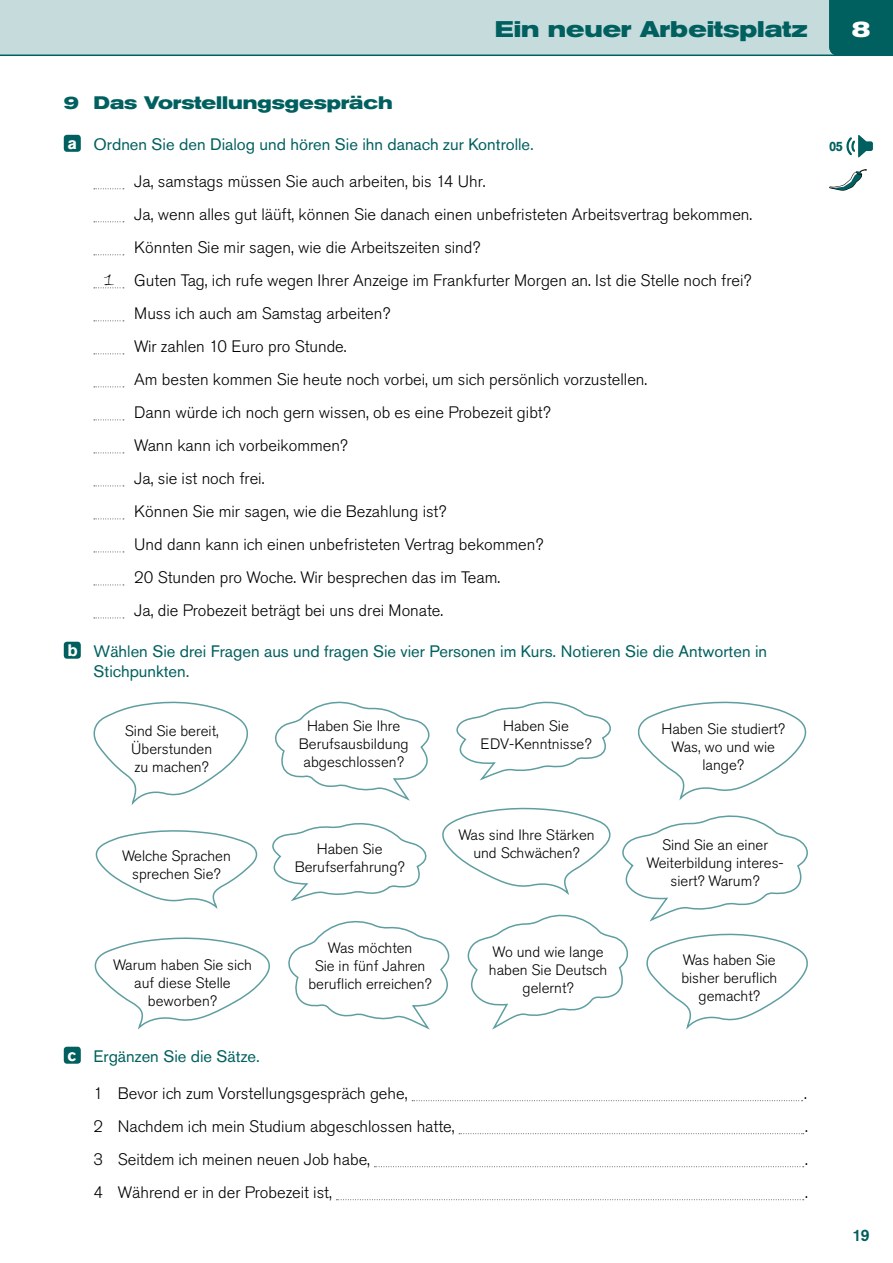
<style>
.page{position:relative;width:893px;height:1263px;background:#fff}
.page>*{position:absolute;margin:0;border:0;box-sizing:border-box;transform-origin:0 0}
.t1{font:700 expanded 22.5px "Akzidenz Grotesk Pro";color:#00605f}
.t2{font:700 expanded 22.5px "Akzidenz Grotesk Pro";color:#fff}
.t3{font:21.3px "Bradley Hand ITC";color:#000}
.t4{font:700 expanded 18px "Akzidenz Grotesk Pro";color:#00605f}
.t5{font:300 16.5px/33px "Akzidenz Grotesk Pro";color:#000}
.t6{font:16.5px/20.2px "Akzidenz Grotesk Pro";color:#00605f}
.t7{font:700 16.5px "Akzidenz Grotesk Pro";color:#fff}
.t8{font:500 16.5px "Akzidenz Grotesk Pro";color:#00605f}
.t9{font:300 15px/18px "Akzidenz Grotesk Pro";color:#000;text-align:center}
.t10{font:700 13.5px "Akzidenz Grotesk Pro";color:#00605f;scale:.95 1}
</style>
<div class="page">
<svg style="left:94px;top:188px;width:30px;height:1px"></svg>
<svg style="left:94px;top:221px;width:30px;height:1px"></svg>
<svg style="left:94px;top:254px;width:30px;height:1px"></svg>
<svg style="left:94px;top:287px;width:30px;height:1px"></svg>
<svg style="left:94px;top:320px;width:30px;height:1px"></svg>
<svg style="left:94px;top:353px;width:30px;height:1px"></svg>
<svg style="left:94px;top:386px;width:30px;height:1px"></svg>
<svg style="left:94px;top:419px;width:30px;height:1px"></svg>
<svg style="left:94px;top:452px;width:30px;height:1px"></svg>
<svg style="left:94px;top:485px;width:30px;height:1px"></svg>
<svg style="left:94px;top:518px;width:30px;height:1px"></svg>
<svg style="left:94px;top:551px;width:30px;height:1px"></svg>
<svg style="left:94px;top:584px;width:30px;height:1px"></svg>
<svg style="left:94px;top:618px;width:30px;height:1px"></svg>
<svg style="left:412px;top:1100px;width:391px;height:1px"></svg>
<svg style="left:459px;top:1133px;width:345px;height:1px"></svg>
<svg style="left:374px;top:1166px;width:430px;height:1px"></svg>
<svg style="left:336px;top:1199px;width:468px;height:1px"></svg>
<div style="left:64px;top:135px;width:17px;height:17px;background:#00605f;border-radius:3px"></div>
<div style="left:64px;top:642px;width:17px;height:17px;background:#00605f;border-radius:3px"></div>
<div style="left:64px;top:1047px;width:17px;height:17px;background:#00605f;border-radius:3px"></div>
<div style="left:0;top:0;width:893px;height:55px;background:#c6dbdb"></div>
<hr style="left:0;top:55px;width:893px;height:1px;background:#00605f">
<div style="left:829px;top:0;width:64px;height:55px;background:#00605f"></div>
<svg style="left:829px;top:169px;width:38px;height:22px"></svg>
<svg style="left:846px;top:135px;width:27px;height:23px"></svg>
<svg style="left:93px;top:701px;width:715px;height:329px"></svg>
<h1 class="t1" style="left:495px;top:14px;width:314px">Ein neuer Arbeitsplatz</h1>
<h1 class="t2" style="left:851px;top:14px;width:21px">18</h1>
<p class="t4" style="left:64px;top:91px;width:330px">9 Das Vorstellungsgespräch</p>
<p class="t6" style="left:94px;top:134px;width:442px">Ordnen Sie den Dialog und hören Sie ihn danach zur Kontrolle.</p>
<p class="t5" style="left:134px;top:165px;width:619px">Ja, samstags müssen Sie auch arbeiten, bis 14 Uhr.<br>Ja, wenn alles gut läüft, können Sie danach einen unbefristeten Arbeitsvertrag bekommen.<br>Könnten Sie mir sagen, wie die Arbeitszeiten sind?<br>Guten Tag, ich rufe wegen Ihrer Anzeige im Frankfurter Morgen an. Ist die Stelle noch frei?<br>Muss ich auch am Samstag arbeiten?<br>Wir zahlen 10 Euro pro Stunde.<br>Am besten kommen Sie heute noch vorbei, um sich persönlich vorzustellen.<br>Dann würde ich noch gern wissen, ob es eine Probezeit gibt?<br>Wann kann ich vorbeikommen?<br>Ja, sie ist noch frei.<br>Können Sie mir sagen, wie die Bezahlung ist?<br>Und dann kann ich einen unbefristeten Vertrag bekommen?<br>20 Stunden pro Woche. Wir besprechen das im Team.<br>Ja, die Probezeit beträgt bei uns drei Monate.</p>
<p class="t6" style="left:94px;top:641px;width:675px">Wählen Sie drei Fragen aus und fragen Sie vier Personen im Kurs. Notieren Sie die Antworten in<br>Stichpunkten.</p>
<p class="t7" style="left:67px;top:133px;width:11px">a</p>
<p class="t3" style="left:104px;top:265px;width:12px">1</p>
<p class="t7" style="left:67px;top:640px;width:12px">b</p>
<p class="t9" style="left:299px;top:717px;width:111px">Haben Sie Ihre<br>Berufsausbildung abgeschlossen?</p>
<p class="t9" style="left:480px;top:717px;width:113px">Haben Sie<br>EDV-Kenntnisse?</p>
<p class="t9" style="left:125px;top:722px;width:95px">Sind Sie bereit,<br>Überstunden zu machen?</p>
<p class="t9" style="left:661px;top:719px;width:125px">Haben Sie studiert?<br>Was, wo und wie lange?</p>
<p class="t9" style="left:122px;top:846px;width:110px">Welche Sprachen sprechen Sie?</p>
<p class="t9" style="left:458px;top:826px;width:138px">Was sind Ihre Stärken</p>
<p class="t9" style="left:317px;top:839px;width:67px">Haben Sie</p>
<p class="t9" style="left:473px;top:844px;width:108px">und Schwächen?</p>
<p class="t9" style="left:295px;top:857px;width:112px">Berufserfahrung?</p>
<p class="t9" style="left:646px;top:836px;width:139px">Sind Sie an einer<br>Weiterbildung interes&shy;siert? Warum?</p>
<p class="t10" style="left:829px;top:138px;width:16px">05</p>
<p class="t7" style="left:67px;top:1044px;width:10px">c</p>
<p class="t9" style="left:308px;top:939px;width:125px">Was möchten<br>Sie in fünf Jahren beruflich erreichen?</p>
<p class="t9" style="left:489px;top:943px;width:120px">Wo und wie lange haben Sie Deutsch gelernt?</p>
<p class="t9" style="left:113px;top:956px;width:140px">Warum haben Sie sich auf diese Stelle beworben?</p>
<p class="t9" style="left:681px;top:951px;width:97px">Was haben Sie bisher beruflich gemacht?</p>
<p class="t6" style="left:94px;top:1046px;width:168px">Ergänzen Sie die Sätze.</p>
<p class="t5" style="left:94px;top:1076px;width:315px">1 Bevor ich zum Vorstellungsgespräch gehe,</p>
<p class="t5" style="left:804px;top:1076px;width:4px">.</p>
<p class="t5" style="left:94px;top:1109px;width:362px">2 Nachdem ich mein Studium abgeschlossen hatte,</p>
<p class="t5" style="left:805px;top:1109px;width:4px">.</p>
<p class="t5" style="left:94px;top:1142px;width:278px">3 Seitdem ich meinen neuen Job habe,</p>
<p class="t5" style="left:805px;top:1142px;width:4px">.</p>
<p class="t5" style="left:94px;top:1175px;width:240px">4 Während er in der Probezeit ist,</p>
<p class="t5" style="left:805px;top:1175px;width:4px">.</p>
<p class="t8" style="left:852px;top:1225px;width:19px">19</p>
</div>
